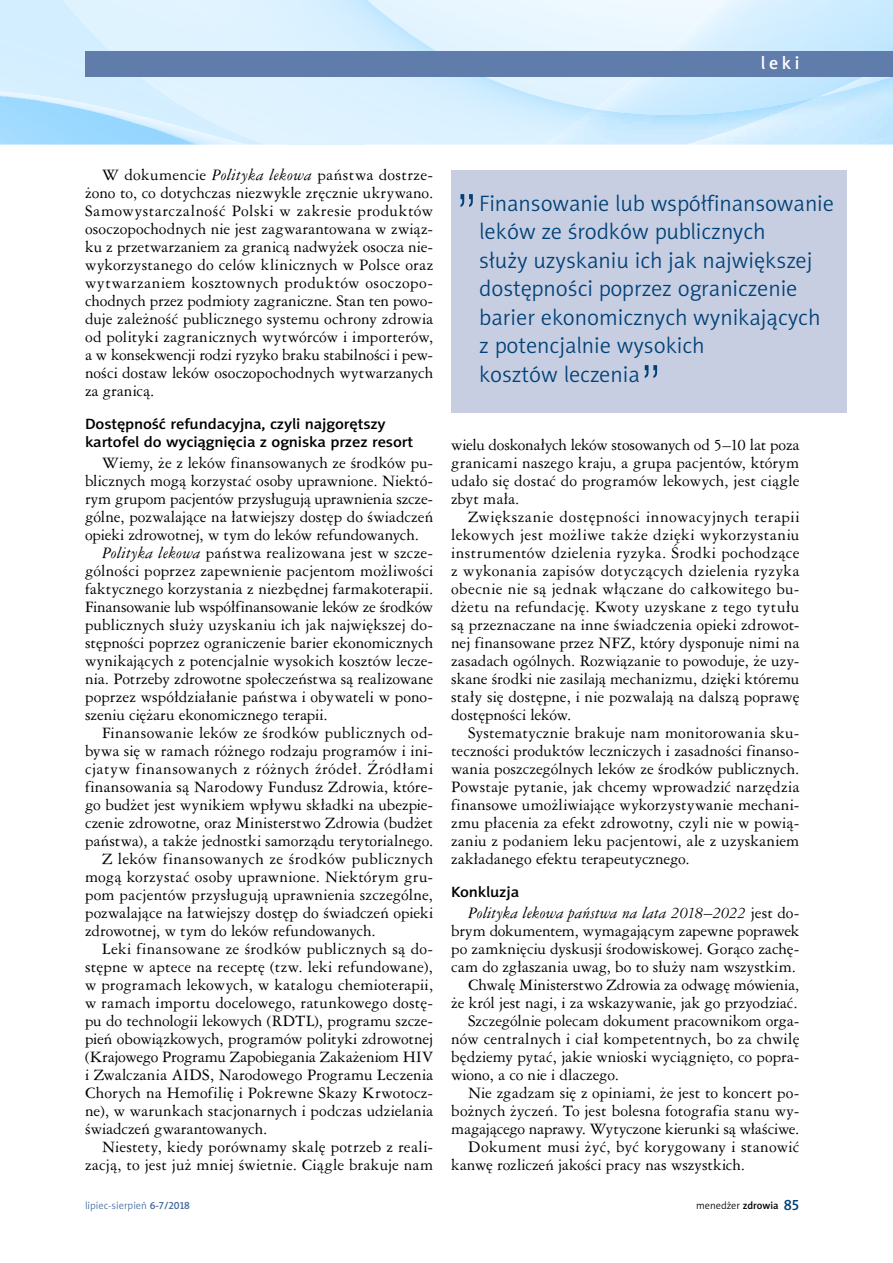
<style>
.page{position:relative;width:893px;height:1263px;background:#fff}
.page>*{position:absolute;margin:0;border:0;box-sizing:border-box;transform-origin:0 0}
.t1{font:52.5px "Swis 721 Lt PL";color:#004177}
.t2{font:22.5px/28.5px "Naomi Sans EFN Light";color:#004177}
.t3{font:18px "Naomi Sans EFN Medium";color:#fff}
.t4{font:15px/18px "Ameri Garmnd PL";letter-spacing:.005em;color:#000;text-align:justify}
.t5{font:15px "Ameri Garmnd PL";letter-spacing:-.015em;color:#000}
.t6{font:15px/18px "Naomi Sans EFN Medium";letter-spacing:-.01em;color:#000;scale:1.1 1}
.t7{font:italic 15px "Ameri Garmnd PL";color:#000}
.t8{font:15px "Ameri Garmnd PL";letter-spacing:.04em;color:#000}
.t9{font:15px "Ameri Garmnd PL";letter-spacing:.025em;color:#000}
.t10{font:10.5px "Naomi Sans EFN Light";color:#456b9c}
.t11{font:10.5px "Naomi Sans EFN Light";color:#000}
.s1{font-style:italic}
.s2{font-style:normal}
.s3{font-family:"Naomi Sans EFN Medium"}
.s4{font-family:"Naomi Sans EFN Medium";font-size:15px;color:#004177}
</style>
<div class="page">
<img style="left:0;top:92px;width:246px;height:53px">
<div style="left:210px;top:0;width:38px;height:138px;background:#dff3ff"></div>
<img style="left:63px;top:0;width:148px;height:55px">
<img style="left:363px;top:0;width:40px;height:145px">
<img style="left:402px;top:28px;width:78px;height:117px">
<img style="left:479px;top:77px;width:78px;height:68px">
<img style="left:133px;top:77px;width:78px;height:45px">
<img style="left:545px;top:97px;width:141px;height:48px">
<img style="left:686px;top:77px;width:207px;height:68px">
<div style="left:85px;top:51px;width:808px;height:26px;background:#607caa"></div>
<div style="left:451px;top:170px;width:396px;height:242px;background:#c7cee2"></div>
<p class="t3" style="left:761px;top:52px;width:40px">leki</p>
<p class="t4" style="left:85px;top:165px;width:350px;text-indent:17px">W dokumencie <span class="s1">Polityka lekowa</span> państwa dostrze&shy;żono to, co dotychczas niezwykle zręcznie ukrywano.<br>Samowystarczalność Polski w zakresie produktów osoczopochodnych nie jest zagwarantowana w związ&shy;ku z przetwarzaniem za granicą nadwyżek osocza nie&shy;wykorzystanego do celów klinicznych w Polsce oraz wytwarzaniem kosztownych produktów osoczopo&shy;chodnych przez podmioty zagraniczne. Stan ten powo&shy;duje zależność publicznego systemu ochrony zdrowia od polityki zagranicznych wytwórców i importerów, a w konsekwencji rodzi ryzyko braku stabilności i pew&shy;ności dostaw leków osoczopochodnych wytwarzanych za granicą.</p>
<p class="t6" style="left:85px;top:415px;width:300px">Dostępność refundacyjna, czyli najgorętszy kartofel do wyciągnięcia z ogniska przez resort</p>
<p class="t4" style="left:102px;top:453px;width:333px">Wiemy, że z leków finansowanych ze środków pu-</p>
<p class="t4" style="left:85px;top:471px;width:350px">blicznych mogą korzystać osoby uprawnione. Niektó-</p>
<p class="t5" style="left:85px;top:489px;width:350px">rym grupom pacjentów przysługują uprawnienia szcze-</p>
<p class="t4" style="left:85px;top:507px;width:350px">gólne, pozwalające na łatwiejszy dostęp do świadczeń</p>
<p class="t4" style="left:85px;top:525px;width:336px">opieki zdrowotnej, w tym do leków refundowanych.</p>
<p class="t4" style="left:102px;top:543px;width:333px"><span class="s1">Polityka lekowa</span> państwa realizowana jest w szcze-</p>
<p class="t4" style="left:85px;top:561px;width:350px">gólności poprzez zapewnienie pacjentom możliwości</p>
<p class="t4" style="left:85px;top:579px;width:350px">faktycznego korzystania z niezbędnej farmakoterapii.</p>
<p class="t4" style="left:85px;top:597px;width:350px">Finansowanie lub współfinansowanie leków ze środków</p>
<p class="t4" style="left:85px;top:615px;width:350px">publicznych służy uzyskaniu ich jak największej do-</p>
<p class="t4" style="left:85px;top:633px;width:350px">stępności poprzez ograniczenie barier ekonomicznych</p>
<p class="t4" style="left:85px;top:651px;width:350px">wynikających z potencjalnie wysokich kosztów lecze-</p>
<p class="t4" style="left:85px;top:669px;width:350px">nia. Potrzeby zdrowotne społeczeństwa są realizowane</p>
<p class="t4" style="left:85px;top:687px;width:350px">poprzez współdziałanie państwa i obywateli w pono-</p>
<p class="t4" style="left:85px;top:705px;width:244px">szeniu ciężaru ekonomicznego terapii.</p>
<p class="t4" style="left:102px;top:723px;width:333px">Finansowanie leków ze środków publicznych od-</p>
<p class="t4" style="left:85px;top:741px;width:350px">bywa się w ramach różnego rodzaju programów i ini-</p>
<p class="t8" style="left:85px;top:759px;width:350px">cjatyw finansowanych z różnych źródeł. Źródłami</p>
<p class="t4" style="left:85px;top:777px;width:350px">finansowania są Narodowy Fundusz Zdrowia, które-</p>
<p class="t4" style="left:85px;top:795px;width:350px">go budżet jest wynikiem wpływu składki na ubezpie-</p>
<p class="t4" style="left:85px;top:813px;width:350px">czenie zdrowotne, oraz Ministerstwo Zdrowia (budżet</p>
<p class="t4" style="left:85px;top:831px;width:350px">państwa), a także jednostki samorządu terytorialnego.</p>
<p class="t9" style="left:102px;top:849px;width:333px">Z leków finansowanych ze środków publicznych</p>
<p class="t4" style="left:85px;top:867px;width:350px">mogą korzystać osoby uprawnione. Niektórym gru-</p>
<p class="t4" style="left:85px;top:885px;width:350px">pom pacjentów przysługują uprawnienia szczególne,</p>
<p class="t4" style="left:85px;top:903px;width:350px">pozwalające na łatwiejszy dostęp do świadczeń opieki</p>
<p class="t4" style="left:85px;top:921px;width:292px">zdrowotnej, w tym do leków refundowanych.</p>
<p class="t4" style="left:102px;top:939px;width:333px">Leki finansowane ze środków publicznych są do-</p>
<p class="t4" style="left:85px;top:957px;width:350px">stępne w aptece na receptę (tzw. leki refundowane),</p>
<p class="t4" style="left:85px;top:975px;width:350px">w programach lekowych, w katalogu chemioterapii,</p>
<p class="t4" style="left:85px;top:993px;width:350px">w ramach importu docelowego, ratunkowego dostę-</p>
<p class="t4" style="left:85px;top:1011px;width:350px">pu do technologii lekowych (RDTL), programu szcze-</p>
<p class="t4" style="left:85px;top:1029px;width:350px">pień obowiązkowych, programów polityki zdrowotnej</p>
<p class="t4" style="left:85px;top:1047px;width:350px">(Krajowego Programu Zapobiegania Zakażeniom HIV</p>
<p class="t4" style="left:85px;top:1065px;width:350px">i Zwalczania AIDS, Narodowego Programu Leczenia</p>
<p class="t4" style="left:85px;top:1083px;width:350px">Chorych na Hemofilię i Pokrewne Skazy Krwotocz-</p>
<p class="t4" style="left:85px;top:1101px;width:350px">ne), w warunkach stacjonarnych i podczas udzielania</p>
<p class="t4" style="left:85px;top:1119px;width:184px">świadczeń gwarantowanych.</p>
<p class="t4" style="left:102px;top:1137px;width:333px">Niestety, kiedy porównamy skalę potrzeb z reali-</p>
<p class="t4" style="left:85px;top:1155px;width:350px">zacją, to jest już mniej świetnie. Ciągle brakuje nam</p>
<h1 class="t1" style="left:455px;top:180px;width:24px">”</h1>
<h2 class="t2" style="left:479px;top:189px;width:356px">Finansowanie lub współfinansowanie leków ze środków publicznych<br>służy uzyskaniu ich jak największej dostępności poprzez ograniczenie barier ekonomicznych wynikających z potencjalnie wysokich<br>kosztów leczenia</h2>
<h1 class="t1" style="left:640px;top:351px;width:24px">”</h1>
<p class="t4" style="left:451px;top:435px;width:350px">wielu doskonałych leków stosowanych od 5–10 lat poza granicami naszego kraju, a grupa pacjentów, którym udało się dostać do programów lekowych, jest ciągle zbyt mała.</p>
<p class="t4" style="left:451px;top:507px;width:350px;text-indent:17px">Zwiększanie dostępności innowacyjnych terapii lekowych jest możliwe także dzięki wykorzystaniu instrumentów dzielenia ryzyka. Środki pochodzące z wykonania zapisów dotyczących dzielenia ryzyka obecnie nie są jednak włączane do całkowitego bu&shy;dżetu na refundację. Kwoty uzyskane z tego tytułu są przeznaczane na inne świadczenia opieki zdrowot&shy;nej finansowane przez NFZ, który dysponuje nimi na zasadach ogólnych. Rozwiązanie to powoduje, że uzy&shy;skane środki nie zasilają mechanizmu, dzięki któremu stały się dostępne, i nie pozwalają na dalszą poprawę dostępności leków.</p>
<p class="t4" style="left:451px;top:723px;width:350px;text-indent:17px">Systematycznie brakuje nam monitorowania sku&shy;teczności produktów leczniczych i zasadności finanso&shy;wania poszczególnych leków ze środków publicznych.<br>Powstaje pytanie, jak chcemy wprowadzić narzędzia finansowe umożliwiające wykorzystywanie mechani&shy;zmu płacenia za efekt zdrowotny, czyli nie w powią&shy;zaniu z podaniem leku pacjentowi, ale z uzyskaniem zakładanego efektu terapeutycznego.</p>
<p class="t6" style="left:451px;top:883px;width:63px">Konkluzja</p>
<p class="t7" style="left:468px;top:903px;width:333px">Polityka lekowa państwa na lata 2018–2022 <span class="s2">jest do-</span></p>
<p class="t4" style="left:451px;top:921px;width:350px">brym dokumentem, wymagającym zapewne poprawek</p>
<p class="t4" style="left:451px;top:939px;width:350px">po zamknięciu dyskusji środowiskowej. Gorąco zachę-</p>
<p class="t4" style="left:451px;top:957px;width:346px">cam do zgłaszania uwag, bo to służy nam wszystkim.</p>
<p class="t4" style="left:468px;top:975px;width:333px">Chwalę Ministerstwo Zdrowia za odwagę mówienia,</p>
<p class="t4" style="left:451px;top:993px;width:348px">że król jest nagi, i za wskazywanie, jak go przyodziać.</p>
<p class="t4" style="left:468px;top:1011px;width:333px">Szczególnie polecam dokument pracownikom orga-</p>
<p class="t4" style="left:451px;top:1029px;width:350px">nów centralnych i ciał kompetentnych, bo za chwilę</p>
<p class="t4" style="left:451px;top:1047px;width:350px">będziemy pytać, jakie wnioski wyciągnięto, co popra-</p>
<p class="t4" style="left:451px;top:1065px;width:169px">wiono, a co nie i dlaczego.</p>
<p class="t4" style="left:468px;top:1083px;width:333px">Nie zgadzam się z opiniami, że jest to koncert po-</p>
<p class="t4" style="left:451px;top:1101px;width:350px">bożnych życzeń. To jest bolesna fotografia stanu wy-</p>
<p class="t5" style="left:451px;top:1119px;width:350px">magającego naprawy. Wytyczone kierunki są właściwe.</p>
<p class="t4" style="left:468px;top:1137px;width:333px">Dokument musi żyć, być korygowany i stanowić</p>
<p class="t4" style="left:451px;top:1155px;width:295px">kanwę rozliczeń jakości pracy nas wszystkich.</p>
<p class="t10" style="left:85px;top:1199px;width:106px">lipiec-sierpień <span class="s3">6-7/2018</span></p>
<p class="t11" style="left:696px;top:1199px;width:105px">menedżer <span class="s3">zdrowia</span> <span class="s4">85</span></p>
</div>
